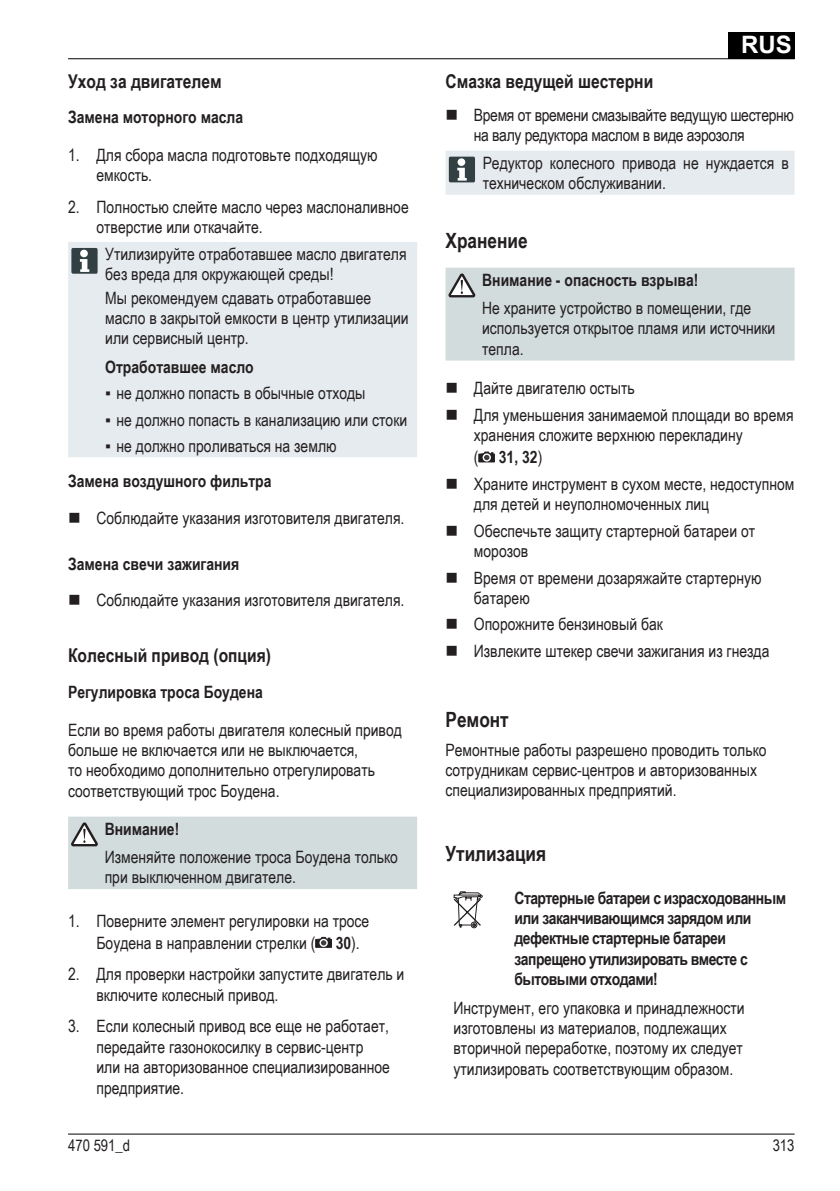
<style>
.page{position:relative;width:840px;height:1191px;background:#fff}
.page>*{position:absolute;margin:0;border:0;box-sizing:border-box;transform-origin:0 0}
.t1{font:700 24px "Arial";color:#fff}
.t2{font:700 21px "Arial Narrow";color:#231f20}
.t3{font:700 19px "Arial Narrow";color:#231f20}
.t4{font:17px/20.4px "Arial Narrow";color:#231f20}
.t5{font:700 17px "Arial Narrow";color:#231f20}
.t6{font:700 17px/20.4px "Arial Narrow";letter-spacing:-.03em;color:#231f20}
.t7{font:17px/19.6px "Arial Narrow";letter-spacing:-.02em;color:#231f20}
.t8{font:16px "Arial Narrow";color:#231f20}
.s1{font-weight:700}
</style>
<div class="page">
<div style="left:727px;top:32px;width:67px;height:27px;background:#000"></div>
<hr style="left:68px;top:1133px;width:726px;height:1px;background:#000">
<hr style="left:68px;top:58px;width:726px;height:1px;background:#000">
<div style="left:445px;top:268px;width:349px;height:92px;background:#d3dcdd"></div>
<svg style="left:478px;top:451px;width:16px;height:11px"></svg>
<div style="left:445px;top:151px;width:349px;height:44px;background:#e6ebef"></div>
<div style="left:457px;top:158px;width:8px;height:8px;background:#fff;border-radius:50%"></div>
<div style="left:68px;top:242px;width:349px;height:215px;background:#e6ebef"></div>
<div style="left:71px;top:248px;width:26px;height:26px;background:#334043;border-radius:2px"></div>
<svg style="left:80px;top:259px;width:9px;height:13px"></svg>
<div style="left:80px;top:250px;width:8px;height:7px;background:#fff;border-radius:50%"></div>
<div style="left:68px;top:816px;width:349px;height:73px;background:#d3dcdd"></div>
<svg style="left:315px;top:937px;width:16px;height:10px"></svg>
<svg style="left:453px;top:891px;width:29px;height:37px"></svg>
<p class="t3" style="left:68px;top:66px;width:155px">Уход за двигателем</p>
<p class="t5" style="left:68px;top:105px;width:176px">Замена моторного масла</p>
<p class="t4" style="left:96px;top:144px;width:282px;text-indent:-28px">1. Для сбора масла подготовьте подходящую емкость.</p>
<p class="t4" style="left:96px;top:196px;width:313px;text-indent:-28px">2. Полностью слейте масло через маслоналивное отверстие или откачайте.</p>
<p class="t4" style="left:105px;top:243px;width:303px">Утилизируйте отработавшее масло двигателя без вреда для окружающей среды!</p>
<p class="t4" style="left:105px;top:287px;width:305px">Мы рекомендуем сдавать отработавшее масло в закрытой емкости в центр утилизации или сервисный центр.</p>
<p class="t5" style="left:105px;top:354px;width:150px">Отработавшее масло</p>
<p class="t4" style="left:105px;top:382px;width:262px">▪ не должно попасть в обычные отходы</p>
<p class="t4" style="left:105px;top:409px;width:303px">▪ не должно попасть в канализацию или стоки</p>
<p class="t4" style="left:105px;top:435px;width:233px">▪ не должно проливаться на землю</p>
<p class="t5" style="left:68px;top:468px;width:205px">Замена воздушного фильтра</p>
<p class="t4" style="left:96px;top:507px;width:309px">Соблюдайте указания изготовителя двигателя.</p>
<p class="t5" style="left:68px;top:550px;width:173px">Замена свечи зажигания</p>
<p class="t4" style="left:96px;top:589px;width:309px">Соблюдайте указания изготовителя двигателя.</p>
<p class="t3" style="left:68px;top:641px;width:204px">Колесный привод (опция)</p>
<p class="t5" style="left:68px;top:679px;width:196px">Регулировка троса Боудена</p>
<p class="t4" style="left:68px;top:718px;width:335px">Если во время работы двигателя колесный привод больше не включается или не выключается,<br>то необходимо дополнительно отрегулировать соответствующий трос Боудена.</p>
<p class="t5" style="left:105px;top:816px;width:76px">Внимание!</p>
<p class="t4" style="left:105px;top:846px;width:294px">Изменяйте положение троса Боудена только при выключенном двигателе.</p>
<p class="t4" style="left:96px;top:909px;width:274px;line-height:22px;text-indent:-28px">1. Поверните элемент регулировки на тросе<br>Боудена в направлении стрелки ( <span class="s1">30</span>).</p>
<p class="t4" style="left:96px;top:963px;width:309px;text-indent:-28px">2. Для проверки настройки запустите двигатель и включите колесный привод.</p>
<p class="t4" style="left:96px;top:1015px;width:295px;text-indent:-28px">3. Если колесный привод все еще не работает, передайте газонокосилку в сервис-центр или на авторизованное специализированное предприятие.</p>
<h1 class="t1" style="left:740px;top:29px;width:52px">RUS</h1>
<p class="t3" style="left:445px;top:66px;width:209px">Смазка ведущей шестерни</p>
<p class="t7" style="left:473px;top:105px;width:321px">Время от времени смазывайте ведущую шестерню на валу редуктора маслом в виде аэрозоля</p>
<p class="t4" style="left:482px;top:152px;width:307px">Редуктор колесного привода не нуждается в техническом обслуживании.</p>
<p class="t2" style="left:445px;top:224px;width:84px">Хранение</p>
<p class="t5" style="left:482px;top:267px;width:218px">Внимание - опасность взрыва!</p>
<p class="t4" style="left:482px;top:297px;width:294px">Не храните устройство в помещении, где используется открытое пламя или источники тепла.</p>
<p class="t4" style="left:473px;top:374px;width:321px;line-height:26.8px">Дайте двигателю остыть<br>Для уменьшения занимаемой площади во время</p>
<p class="t4" style="left:473px;top:423px;width:270px;line-height:22px">хранения сложите верхнюю перекладину ( <span class="s1">31, 32</span>)</p>
<p class="t4" style="left:473px;top:473px;width:322px">Храните инструмент в сухом месте, недоступном для детей и неуполномоченных лиц</p>
<p class="t4" style="left:473px;top:520px;width:282px">Обеспечьте защиту стартерной батареи от морозов</p>
<p class="t4" style="left:473px;top:567px;width:289px">Время от времени дозаряжайте стартерную батарею</p>
<p class="t4" style="left:473px;top:610px;width:297px;line-height:26.8px">Опорожните бензиновый бак<br>Извлеките штекер свечи зажигания из гнезда</p>
<p class="t2" style="left:445px;top:703px;width:65px">Ремонт</p>
<p class="t4" style="left:445px;top:739px;width:322px">Ремонтные работы разрешено проводить только сотрудникам сервис-центров и авторизованных специализированных предприятий.</p>
<p class="t2" style="left:445px;top:837px;width:102px">Утилизация</p>
<p class="t6" style="left:514px;top:886px;width:273px">Стартерные батареи с израсходованным или заканчивающимся зарядом или дефектные стартерные батареи запрещено утилизировать вместе с бытовыми отходами!</p>
<p class="t4" style="left:453px;top:996px;width:292px">Инструмент, его упаковка и принадлежности изготовлены из материалов, подлежащих вторичной переработке, поэтому их следует утилизировать соответствующим образом.</p>
<p class="t8" style="left:68px;top:1133px;width:64px">470 591_d</p>
<p class="t8" style="left:772px;top:1133px;width:23px">313</p>
</div>
